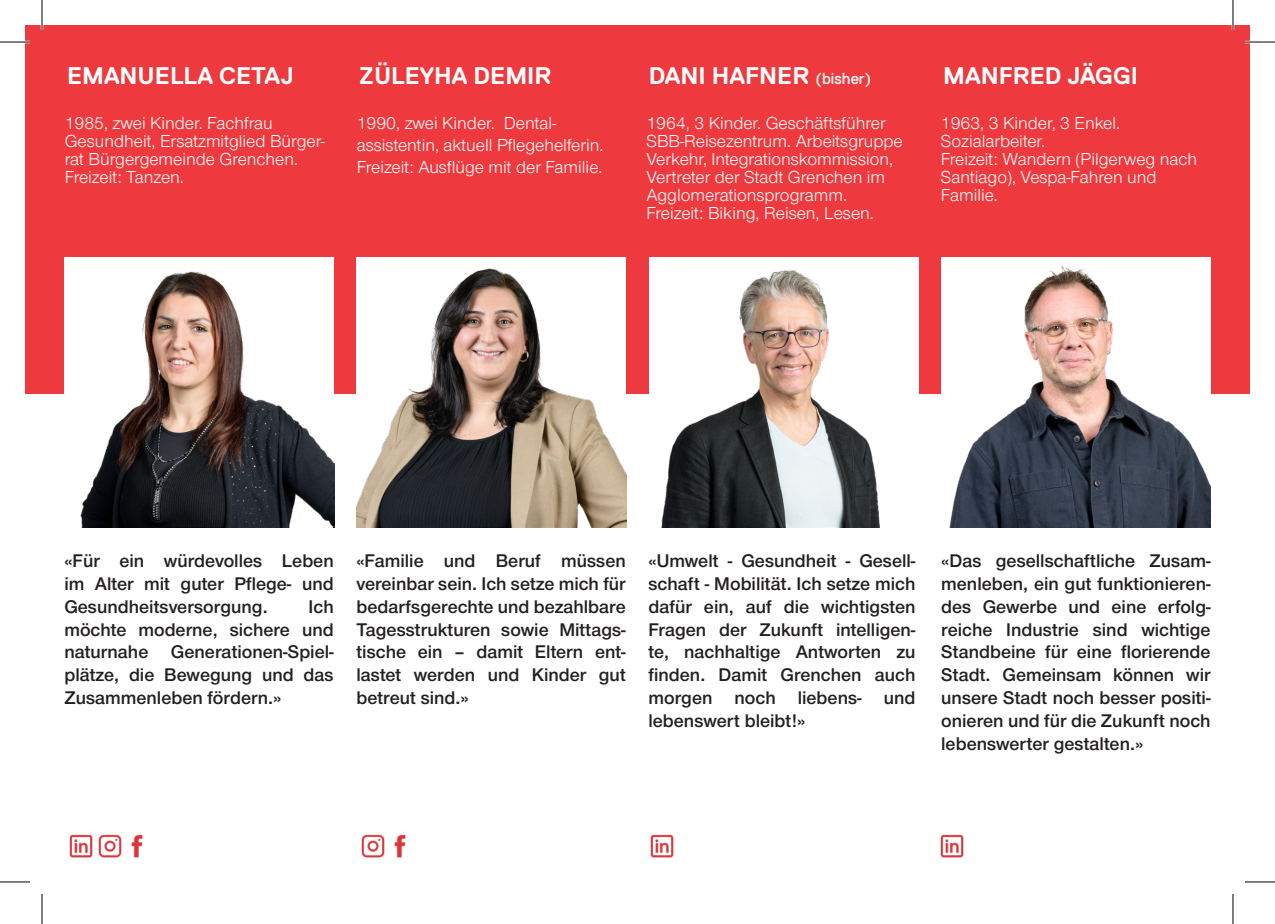
<style>
.page{position:relative;width:1275px;height:924px;background:#fff}
.page>*{position:absolute;margin:0;border:0;box-sizing:border-box;transform-origin:0 0}
.t1{font:700 24px "Replica";color:#fff}
.t2{font:19px/22.8px "Nimbus San Nov Sem Bol";color:#231f20;text-align:justify}
.t3{font:18px/18px "Nimbus San Nov";color:#fff}
.s1{font-weight:400;font-size:16px}
</style>
<div class="page">
<div style="left:25px;top:25px;width:1225px;height:368px;background:#ee3a3e"></div>
<img style="left:65px;top:257px;width:269px;height:270px">
<img style="left:357px;top:257px;width:269px;height:270px">
<img style="left:646px;top:257px;width:270px;height:270px">
<img style="left:941px;top:257px;width:269px;height:270px">
<img style="left:98px;top:834px;width:45px;height:24px">
<img style="left:69px;top:834px;width:24px;height:24px">
<img style="left:361px;top:834px;width:45px;height:24px">
<img style="left:650px;top:834px;width:24px;height:24px">
<img style="left:940px;top:834px;width:24px;height:24px">
<hr style="left:0;top:41px;width:30px;height:2px;background:#fff">
<hr style="left:1245px;top:41px;width:30px;height:2px;background:#fff">
<hr style="left:41px;top:0;width:2px;height:30px;background:#fff">
<hr style="left:1231px;top:0;width:3px;height:30px;background:#fff">
<hr style="left:0;top:42px;width:30px;height:1px;background:#000">
<hr style="left:1245px;top:42px;width:30px;height:1px;background:#000">
<hr style="left:0;top:881px;width:30px;height:1px;background:#000">
<hr style="left:1245px;top:881px;width:30px;height:1px;background:#000">
<hr style="left:42px;top:0;width:1px;height:30px;background:#000">
<hr style="left:42px;top:893px;width:1px;height:30px;background:#000">
<hr style="left:1232px;top:0;width:1px;height:30px;background:#000">
<hr style="left:1232px;top:893px;width:1px;height:30px;background:#000">
<p class="t1" style="left:67px;top:62px;width:228px">EMANUELLA CETAJ</p>
<p class="t3" style="left:65px;top:114px;width:262px">1985, zwei Kinder. Fachfrau<br>Gesundheit, Ersatzmitglied Bürger&shy;rat Bürgergemeinde Grenchen.<br>Freizeit: Tanzen.</p>
<p class="t1" style="left:359px;top:62px;width:193px">ZÜLEYHA DEMIR</p>
<p class="t3" style="left:357px;top:113px;width:248px;line-height:21.6px">1990, zwei Kinder. Dental&shy;assistentin, aktuell Pflegehelferin.<br>Freizeit: Ausflüge mit der Familie.</p>
<p class="t1" style="left:649px;top:62px;width:224px">DANI HAFNER <span class="s1">(bisher)</span></p>
<p class="t3" style="left:646px;top:114px;width:258px">1964, 3 Kinder. Geschäftsführer SBB-Reisezentrum. Arbeitsgruppe Verkehr, Integrationskommission, Vertreter der Stadt Grenchen im Agglomerationsprogramm.<br>Freizeit: Biking, Reisen, Lesen.</p>
<p class="t1" style="left:943px;top:62px;width:196px">MANFRED JÄGGI</p>
<p class="t3" style="left:941px;top:114px;width:258px">1963, 3 Kinder, 3 Enkel.<br>Sozialarbeiter.<br>Freizeit: Wandern (Pilgerweg nach<br>Santiago), Vespa-Fahren und<br>Familie.</p>
<p class="t2" style="left:64px;top:549px;width:271px">«Für ein würdevolles Leben im Alter mit guter Pflege- und Gesundheitsversorgung.</p>
<p class="t2" style="left:64px;top:594px;width:271px;text-indent:244px">Ich möchte moderne, sichere und naturnahe Generationen-Spiel&shy;plätze, die Bewegung und das Zusammenleben fördern.»</p>
<p class="t2" style="left:356px;top:549px;width:271px">«Familie und Beruf müssen vereinbar sein. Ich setze mich für bedarfsgerechte und bezahlbare Tagesstrukturen sowie Mittags&shy;tische ein – damit Eltern ent&shy;lastet werden und Kinder gut betreut sind.»</p>
<p class="t2" style="left:648px;top:549px;width:268px">«Umwelt - Gesundheit - Gesell&shy;schaft - Mobilität. Ich setze mich dafür ein, auf die wichtigsten Fragen der Zukunft intelligen&shy;te, nachhaltige Antworten zu finden. Damit Grenchen auch morgen noch liebens- und lebenswert bleibt!»</p>
<p class="t2" style="left:941px;top:549px;width:271px">«Das gesellschaftliche Zusam&shy;menleben, ein gut funktionieren&shy;des Gewerbe und eine erfolg&shy;reiche Industrie sind wichtige Standbeine für eine florierende Stadt. Gemeinsam können wir unsere Stadt noch besser positi&shy;onieren und für die Zukunft noch lebenswerter gestalten.»</p>
</div>
